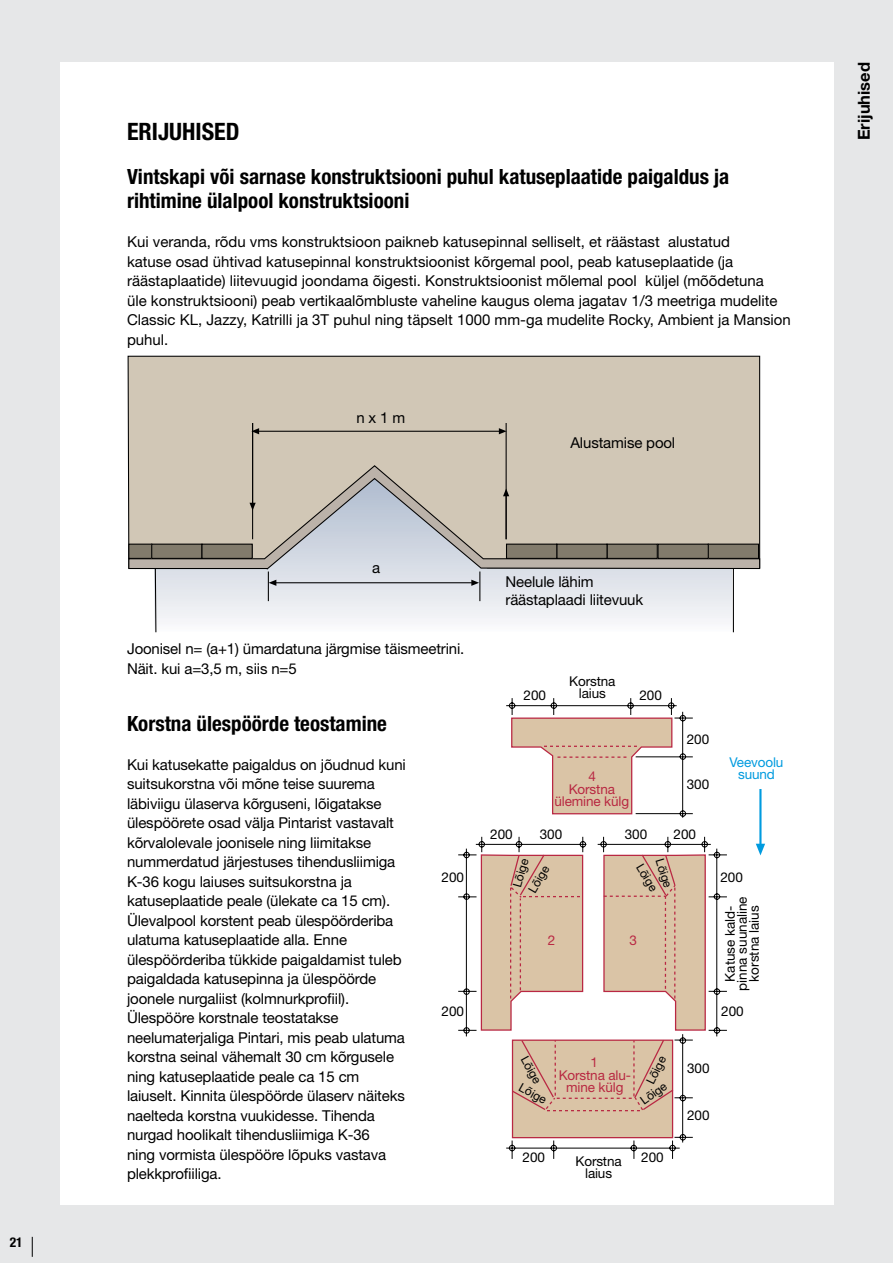
<style>
.page{position:relative;width:893px;height:1263px;background:#e6e7e8}
.page>*{position:absolute;margin:0;border:0;box-sizing:border-box;transform-origin:0 0}
.t1{font:700 condensed 24px "Helvetica Neue LT Std";color:#000}
.t2{font:700 condensed 21px/24px "Helvetica Neue LT Std";color:#000}
.t3{font:700 16.5px "Helvetica Neue LT Std";color:#000}
.t4{font:15px/19.5px "Helvetica Neue LT Std";letter-spacing:-.01em;color:#000}
.t5{font:13.5px/12px "Helvetica Neue LT Std";color:#000;text-align:center}
.t6{font:13.5px "Helvetica Neue";color:#000}
.t7{font:13.5px/12px "Helvetica Neue LT Std";letter-spacing:-.01em;color:#b82841;text-align:center}
.t8{font:13.5px/12px "Helvetica Neue LT Std";letter-spacing:-.01em;color:#009bdf;text-align:center}
.t9{font:13.5px "Helvetica Neue";color:#b92843}
.t10{font:13.5px "Minion Pro";color:#000}
.t11{font:700 condensed 13.5px "Helvetica Neue LT Std";color:#000}
.t12{font:12px "Helvetica Neue LT Std";color:#000}
</style>
<div class="page">
<div style="left:60px;top:62px;width:774px;height:1142px;background:#fff"></div>
<svg style="left:154px;top:570px;width:580px;height:63px"></svg>
<div style="left:127px;top:355px;width:634px;height:111px;background:#d1c7b6"></div>
<svg style="left:128px;top:464px;width:633px;height:106px;background:#c6bdae"></svg>
<div style="left:129px;top:544px;width:23px;height:14px;background:#827b6c"></div>
<div style="left:128px;top:544px;width:24px;height:15px;border:1px solid #000"></div>
<div style="left:152px;top:544px;width:50px;height:14px;background:#827b6c"></div>
<div style="left:151px;top:544px;width:51px;height:15px;border:1px solid #000"></div>
<div style="left:708px;top:544px;width:50px;height:14px;background:#827b6c"></div>
<div style="left:708px;top:544px;width:51px;height:15px;border:1px solid #000"></div>
<div style="left:658px;top:544px;width:50px;height:14px;background:#827b6c"></div>
<div style="left:657px;top:544px;width:52px;height:15px;border:1px solid #000"></div>
<div style="left:607px;top:544px;width:50px;height:14px;background:#827b6c"></div>
<div style="left:606px;top:544px;width:52px;height:15px;border:1px solid #000"></div>
<div style="left:557px;top:544px;width:50px;height:14px;background:#827b6c"></div>
<div style="left:556px;top:544px;width:51px;height:15px;border:1px solid #000"></div>
<svg style="left:201px;top:422px;width:357px;height:164px;background:#c7c2b9"></svg>
<hr style="left:479px;top:571px;width:1px;height:30px;background:#000">
<hr style="left:268px;top:571px;width:1px;height:30px;background:#000">
<svg style="left:458px;top:698px;width:269px;height:461px"></svg>
<hr style="left:759px;top:789px;width:2px;height:55px;background:#009bdf">
<svg style="left:756px;top:844px;width:9px;height:11px"></svg>
<svg style="left:31px;top:1235px;width:2px;height:22px"></svg>
<p class="t11" style="left:10px;top:1234px;width:14px">21</p>
<p class="t10" style="left:9px;top:1237px;width:14px">21</p>
<h1 class="t1" style="left:127px;top:118px;width:114px">ERIJUHISED</h1>
<h2 class="t2" style="left:127px;top:165px;width:604px">Vintskapi või sarnase konstruktsiooni puhul katuseplaatide paigaldus ja rihtimine ülalpool konstruktsiooni</h2>
<p class="t4" style="left:127px;top:232px;width:665px">Kui veranda, rõdu vms konstruktsioon paikneb katusepinnal selliselt, et räästast alustatud<br>katuse osad ühtivad katusepinnal konstruktsioonist kõrgemal pool, peab katuseplaatide (ja räästaplaatide) liitevuugid joondama õigesti. Konstruktsioonist mõlemal pool küljel (mõõdetuna<br>üle konstruktsiooni) peab vertikaalõmbluste vaheline kaugus olema jagatav 1/3 meetriga mudelite Classic KL, Jazzy, Katrilli ja 3T puhul ning täpselt 1000 mm-ga mudelite Rocky, Ambient ja Mansion puhul.</p>
<p class="t4" style="left:356px;top:408px;width:50px">n x 1 m</p>
<p class="t4" style="left:570px;top:432px;width:106px">Alustamise pool</p>
<p class="t4" style="left:372px;top:558px;width:10px">a</p>
<p class="t4" style="left:127px;top:639px;width:336px">Joonisel n= (a+1) ümardatuna järgmise täismeetrini.<br>Näit. kui a=3,5 m, siis n=5</p>
<h2 class="t2" style="left:127px;top:711px;width:261px">Korstna ülespöörde teostamine</h2>
<p class="t4" style="left:127px;top:754px;width:280px">Kui katusekatte paigaldus on jõudnud kuni suitsukorstna või mõne teise suurema läbiviigu ülaserva kõrguseni, lõigatakse ülespöörete osad välja Pintarist vastavalt kõrvalolevale joonisele ning liimitakse nummerdatud järjestuses tihendusliimiga K-36 kogu laiuses suitsukorstna ja katuseplaatide peale (ülekate ca 15 cm).<br>Ülevalpool korstent peab ülespöörderiba ulatuma katuseplaatide alla. Enne ülespöörderiba tükkide paigaldamist tuleb paigaldada katusepinna ja ülespöörde joonele nurgaliist (kolmnurkprofiil).<br>Ülespööre korstnale teostatakse neelumaterjaliga Pintari, mis peab ulatuma korstna seinal vähemalt 30 cm kõrgusele ning katuseplaatide peale ca 15 cm laiuselt. Kinnita ülespöörde ülaserv näiteks naelteda korstna vuukidesse. Tihenda nurgad hoolikalt tihendusliimiga K-36<br>ning vormista ülespööre lõpuks vastava plekkprofiiliga.</p>
<p class="t6" style="left:441px;top:869px;width:24px">200</p>
<p class="t6" style="left:441px;top:1003px;width:24px">200</p>
<p class="t4" style="left:505px;top:572px;width:139px;line-height:18px">Neelule lähim räästaplaadi liitevuuk</p>
<p class="t5" style="left:569px;top:675px;width:48px">Korstna laius</p>
<p class="t6" style="left:524px;top:687px;width:24px">200</p>
<p class="t6" style="left:639px;top:687px;width:24px">200</p>
<p class="t9" style="left:589px;top:768px;width:9px">4</p>
<p class="t7" style="left:555px;top:782px;width:76px">Korstna ülemine külg</p>
<p class="t6" style="left:687px;top:731px;width:24px">200</p>
<p class="t6" style="left:687px;top:776px;width:24px">300</p>
<p class="t6" style="left:490px;top:826px;width:24px">200</p>
<p class="t6" style="left:540px;top:826px;width:24px">300</p>
<p class="t6" style="left:625px;top:826px;width:24px">300</p>
<p class="t6" style="left:673px;top:826px;width:24px">200</p>
<p class="t12" style="left:510px;top:885px;width:31px;rotate:-74deg">Lõige</p>
<p class="t12" style="left:525px;top:888px;width:31px;rotate:-60deg">Lõige</p>
<p class="t12" style="left:646px;top:861px;width:31px;rotate:59deg">Lõige</p>
<p class="t12" style="left:667px;top:857px;width:31px;rotate:73deg">Lõige</p>
<p class="t9" style="left:548px;top:932px;width:9px">2</p>
<p class="t9" style="left:629px;top:932px;width:9px">3</p>
<p class="t8" style="left:729px;top:756px;width:55px">Veevoolu suund</p>
<p class="t6" style="left:720px;top:869px;width:24px">200</p>
<p class="t5" style="left:724px;top:991px;width:96px;rotate:-90deg">Katuse kald&shy;pinna suunaline korstna laius</p>
<p class="t6" style="left:721px;top:1003px;width:24px">200</p>
<p class="t12" style="left:531px;top:1053px;width:31px;rotate:61deg">Lõige</p>
<p class="t12" style="left:524px;top:1080px;width:31px;rotate:29deg">Lõige</p>
<p class="t9" style="left:590px;top:1054px;width:9px">1</p>
<p class="t7" style="left:559px;top:1069px;width:74px">Korstna alu&shy;mine külg</p>
<p class="t12" style="left:643px;top:1080px;width:31px;rotate:-64deg">Lõige</p>
<p class="t12" style="left:637px;top:1096px;width:31px;rotate:-36deg">Lõige</p>
<p class="t6" style="left:522px;top:1149px;width:24px">200</p>
<p class="t6" style="left:641px;top:1149px;width:24px">200</p>
<p class="t5" style="left:575px;top:1155px;width:48px">Korstna laius</p>
<p class="t6" style="left:687px;top:1060px;width:24px">300</p>
<p class="t6" style="left:687px;top:1107px;width:24px">200</p>
<p class="t3" style="left:854px;top:140px;width:80px;rotate:-90deg">Erijuhised</p>
</div>
